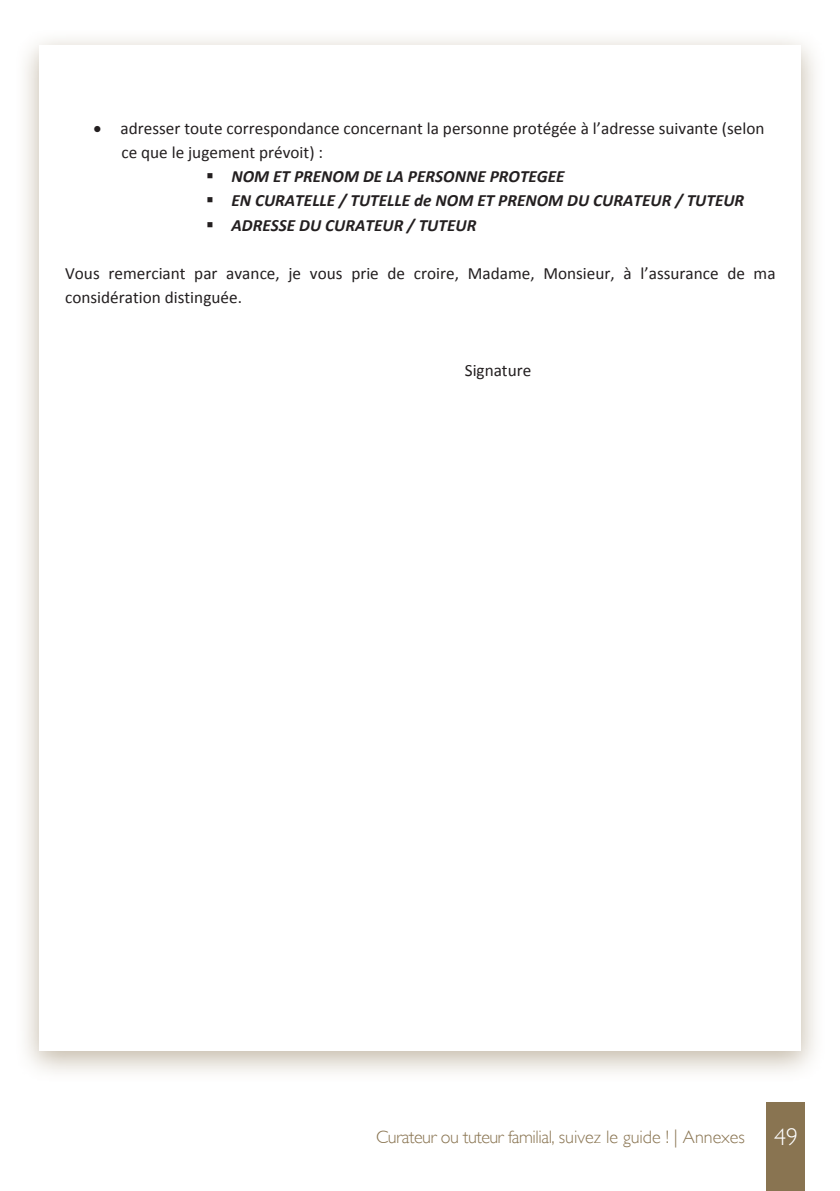
<style>
.page{position:relative;width:840px;height:1191px;background:#fff}
.page>*{position:absolute;margin:0;border:0;box-sizing:border-box;transform-origin:0 0}
.t1{font:300 18px "Gill Sans";letter-spacing:-.025em;color:#897451}
.t2{font:17.2px/24.2px "Calibri";color:#231f20}
.t3{font:italic 700 17.2px "Calibri";color:#231f20}
.s1{font-size:24px;color:#fff}
</style>
<div class="page">
<div style="left:765px;top:1101px;width:39px;height:90px;background:#897451"></div>
<div style="left:14px;top:29px;width:811px;height:1054px;background:#897451;opacity:.5"></div>
<div style="left:39px;top:45px;width:761px;height:1005px;background:#fff"></div>
<p class="t2" style="left:121px;top:115px;width:644px;text-indent:-28px">• adresser toute correspondance concernant la personne protégée à l’adresse suivante (selon ce que le jugement prévoit) :</p>
<p class="t3" style="left:206px;top:166px;width:360px">▪ NOM ET PRENOM DE LA PERSONNE PROTEGEE</p>
<p class="t3" style="left:206px;top:190px;width:539px">▪ EN CURATELLE / TUTELLE de NOM ET PRENOM DU CURATEUR / TUTEUR</p>
<p class="t3" style="left:206px;top:214px;width:271px">▪ ADRESSE DU CURATEUR / TUTEUR</p>
<p class="t2" style="left:65px;top:260px;width:711px">Vous remerciant par avance, je vous prie de croire, Madame, Monsieur, à l’assurance de ma considération distinguée.</p>
<p class="t2" style="left:464px;top:357px;width:68px">Signature</p>
<p class="t1" style="left:376px;top:1126px;width:423px">Curateur ou tuteur familial, suivez le guide ! | Annexes <span class="s1">49</span></p>
</div>
